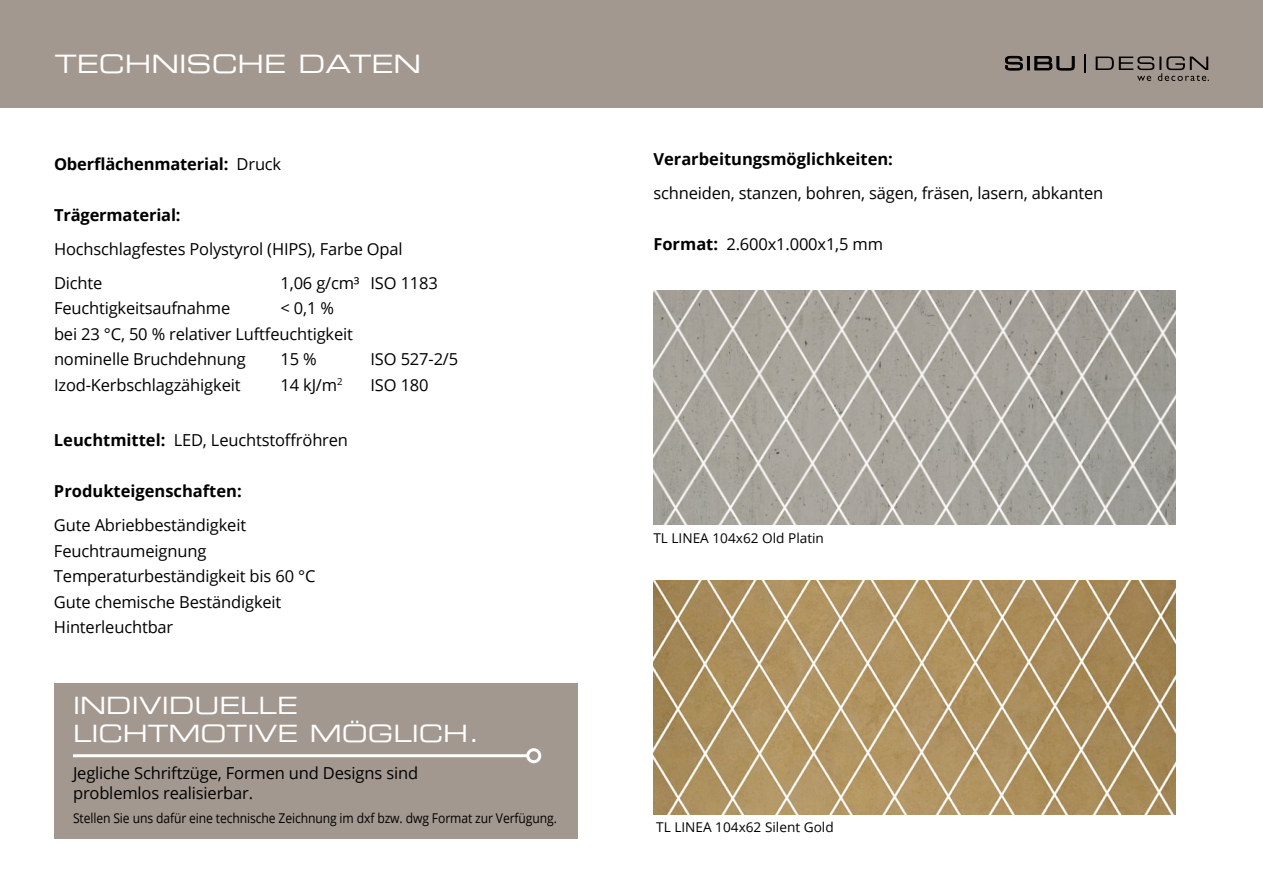
<style>
.page{position:relative;width:1263px;height:893px;background:#fff}
.page>*{position:absolute;margin:0;border:0;box-sizing:border-box;transform-origin:0 0}
.t1{font:25.5px "Eurostile LT Extended Two";color:#fff}
.t2{font:24px/28.8px "Eurostile LT Extended Two";color:#fff}
.t3{font:16.5px/25.5px "Open Sans";letter-spacing:-.01em;color:#000}
.t4{font:700 16.5px "Open Sans";color:#000}
.t5{font:13.5px "Open Sans";letter-spacing:-.01em;color:#000;scale:.9 1}
.t6{font:13.5px "Open Sans";letter-spacing:-.01em;color:#000}
.s1{font-weight:400}
.s2{font-weight:700}
</style>
<div class="page">
<div style="left:0;top:0;width:1262px;height:107px;background:#a39890"></div>
<img style="left:653px;top:580px;width:523px;height:234px">
<img style="left:653px;top:291px;width:523px;height:234px">
<svg style="left:1005px;top:56px;width:70px;height:15px"></svg>
<svg style="left:1084px;top:54px;width:2px;height:19px"></svg>
<svg style="left:1096px;top:56px;width:113px;height:25px"></svg>
<div style="left:54px;top:683px;width:523px;height:156px;background:#a39890"></div>
<hr style="left:73px;top:754px;width:455px;height:3px;background:#fff">
<div style="left:526px;top:748px;width:15px;height:15px;border:3px solid #fff;border-radius:50%"></div>
<h1 class="t1" style="left:55px;top:46px;width:368px">TECHNISCHE DATEN</h1>
<p class="t4" style="left:54px;top:152px;width:229px">Oberflächenmaterial: <span class="s1">Druck</span></p>
<p class="t4" style="left:54px;top:203px;width:128px">Trägermaterial:</p>
<p class="t3" style="left:54px;top:232px;width:350px;line-height:34px">Hochschlagfestes Polystyrol (HIPS), Farbe Opal<br>Dichte</p>
<p class="t3" style="left:280px;top:270px;width:159px">1,06 g/cm³ ISO 1183</p>
<p class="t3" style="left:54px;top:295px;width:178px">Feuchtigkeitsaufnahme</p>
<p class="t3" style="left:54px;top:295px;width:300px;text-indent:226px">&lt; 0,1 % bei 23 °C, 50 % relativer Luftfeuchtigkeit nominelle Bruchdehnung</p>
<p class="t3" style="left:280px;top:346px;width:38px">15 %</p>
<p class="t3" style="left:371px;top:346px;width:89px">ISO 527-2/5</p>
<p class="t3" style="left:54px;top:372px;width:188px">Izod-Kerbschlagzähigkeit</p>
<p class="t3" style="left:280px;top:372px;width:63px">14 kJ/m<sup>2</sup></p>
<p class="t3" style="left:370px;top:372px;width:60px">ISO 180</p>
<p class="t3" style="left:54px;top:427px;width:296px"><span class="s2">Leuchtmittel:</span> LED, Leuchtstoffröhren</p>
<p class="t4" style="left:54px;top:480px;width:189px">Produkteigenschaften:</p>
<p class="t3" style="left:54px;top:512px;width:263px">Gute Abriebbeständigkeit<br>Feuchtraumeignung<br>Temperaturbeständigkeit bis 60 °C<br>Gute chemische Beständigkeit<br>Hinterleuchtbar</p>
<h2 class="t2" style="left:73px;top:690px;width:408px">INDIVIDUELLE<br>LICHTMOTIVE MÖGLICH.</h2>
<p class="t3" style="left:73px;top:762px;width:347px;line-height:19.8px">Jegliche Schriftzüge, Formen und Designs sind problemlos realisierbar.</p>
<p class="t5" style="left:73px;top:809px;width:539px">Stellen Sie uns dafür eine technische Zeichnung im dxf bzw. dwg Format zur Verfügung.</p>
<p class="t4" style="left:653px;top:147px;width:241px">Verarbeitungsmöglichkeiten:</p>
<p class="t3" style="left:653px;top:179px;width:451px">schneiden, stanzen, bohren, sägen, fräsen, lasern, abkanten</p>
<p class="t3" style="left:653px;top:230px;width:231px"><span class="s2">Format:</span> 2.600x1.000x1,5 mm</p>
<p class="t6" style="left:653px;top:529px;width:172px">TL LINEA 104x62 Old Platin</p>
<p class="t6" style="left:656px;top:818px;width:179px">TL LINEA 104x62 Silent Gold</p>
</div>
